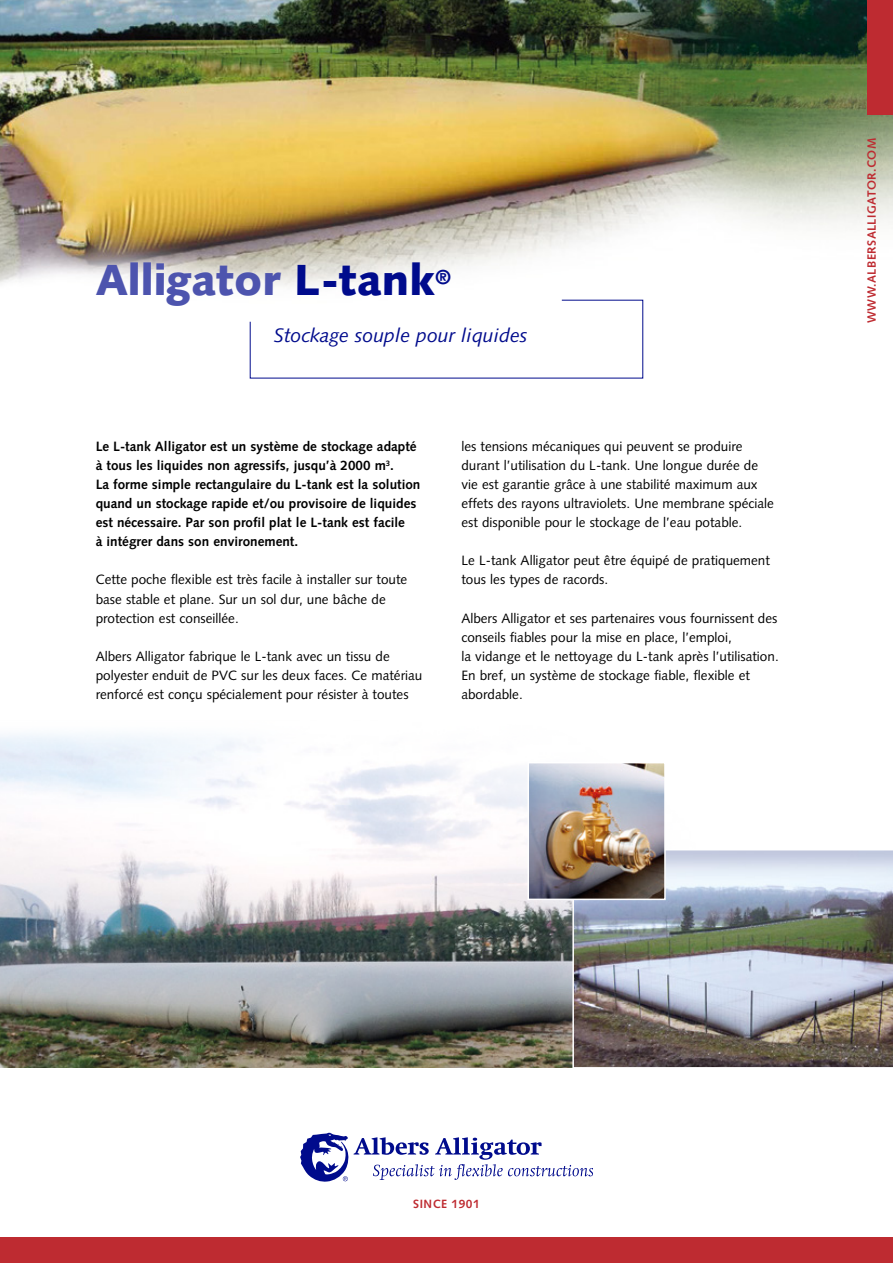
<style>
.page{position:relative;width:893px;height:1263px;background:#fff}
.page>*{position:absolute;margin:0;border:0;box-sizing:border-box;transform-origin:0 0}
.t1{font:900 43.5px "Syntax";color:#4d54ae}
.t2{font:italic 19.5px "Syntax";color:#000b8c}
.t3{font:13.5px/19px "Syntax";color:#000}
.t4{font:700 13.5px/19px "Syntax";color:#000}
.t5{font:700 12px "Syntax";letter-spacing:.04em;color:#be2b31}
.s1{color:#000b8c}
</style>
<div class="page">
<img style="left:0;top:0;width:893px;height:1068px">
<div style="left:0;top:550px;width:831px;height:517px;background:#fff"></div>
<img style="left:0;top:734px;width:572px;height:333px">
<img style="left:572px;top:849px;width:321px;height:219px">
<img style="left:530px;top:765px;width:133px;height:132px">
<div style="left:527px;top:762px;width:139px;height:138px;border:2px solid #fff"></div>
<svg style="left:249px;top:299px;width:394px;height:80px"></svg>
<div style="left:867px;top:0;width:26px;height:115px;background:#be2b31"></div>
<div style="left:0;top:1237px;width:893px;height:26px;background:#be2b31"></div>
<svg style="left:300px;top:1132px;width:293px;height:50px"></svg>
<h1 class="t1" style="left:96px;top:254px;width:357px">Alligator <span class="s1">L-tank</span><sup>®</sup></h1>
<h2 class="t2" style="left:274px;top:324px;width:255px">Stockage souple pour liquides</h2>
<p class="t4" style="left:96px;top:437px;width:326px">Le L-tank Alligator est un système de stockage adapté à tous les liquides non agressifs, jusqu’à 2000 m<sup>3</sup>.<br>La forme simple rectangulaire du L-tank est la solution quand un stockage rapide et/ou provisoire de liquides est nécessaire. Par son profil plat le L-tank est facile<br>à intégrer dans son environement.</p>
<p class="t3" style="left:96px;top:570px;width:313px">Cette poche flexible est très facile à installer sur toute base stable et plane. Sur un sol dur, une bâche de protection est conseillée.</p>
<p class="t3" style="left:96px;top:646px;width:328px">Albers Alligator fabrique le L-tank avec un tissu de polyester enduit de PVC sur les deux faces. Ce matériau renforcé est conçu spécialement pour résister à toutes</p>
<p class="t3" style="left:461px;top:437px;width:314px">les tensions mécaniques qui peuvent se produire durant l’utilisation du L-tank. Une longue durée de vie est garantie grâce à une stabilité maximum aux effets des rayons ultraviolets. Une membrane spéciale est disponible pour le stockage de l’eau potable.</p>
<p class="t3" style="left:461px;top:551px;width:310px">Le L-tank Alligator peut être équipé de pratiquement tous les types de racords.</p>
<p class="t3" style="left:461px;top:608px;width:319px">Albers Alligator et ses partenaires vous fournissent des conseils fiables pour la mise en place, l’emploi,<br>la vidange et le nettoyage du L-tank après l’utilisation.<br>En bref, un système de stockage fiable, flexible et abordable.</p>
<p class="t5" style="left:865px;top:323px;width:187px;rotate:-90deg">WWW.ALBERSALLIGATOR.COM</p>
<p class="t5" style="left:413px;top:1197px;width:68px">SINCE 1901</p>
</div>
